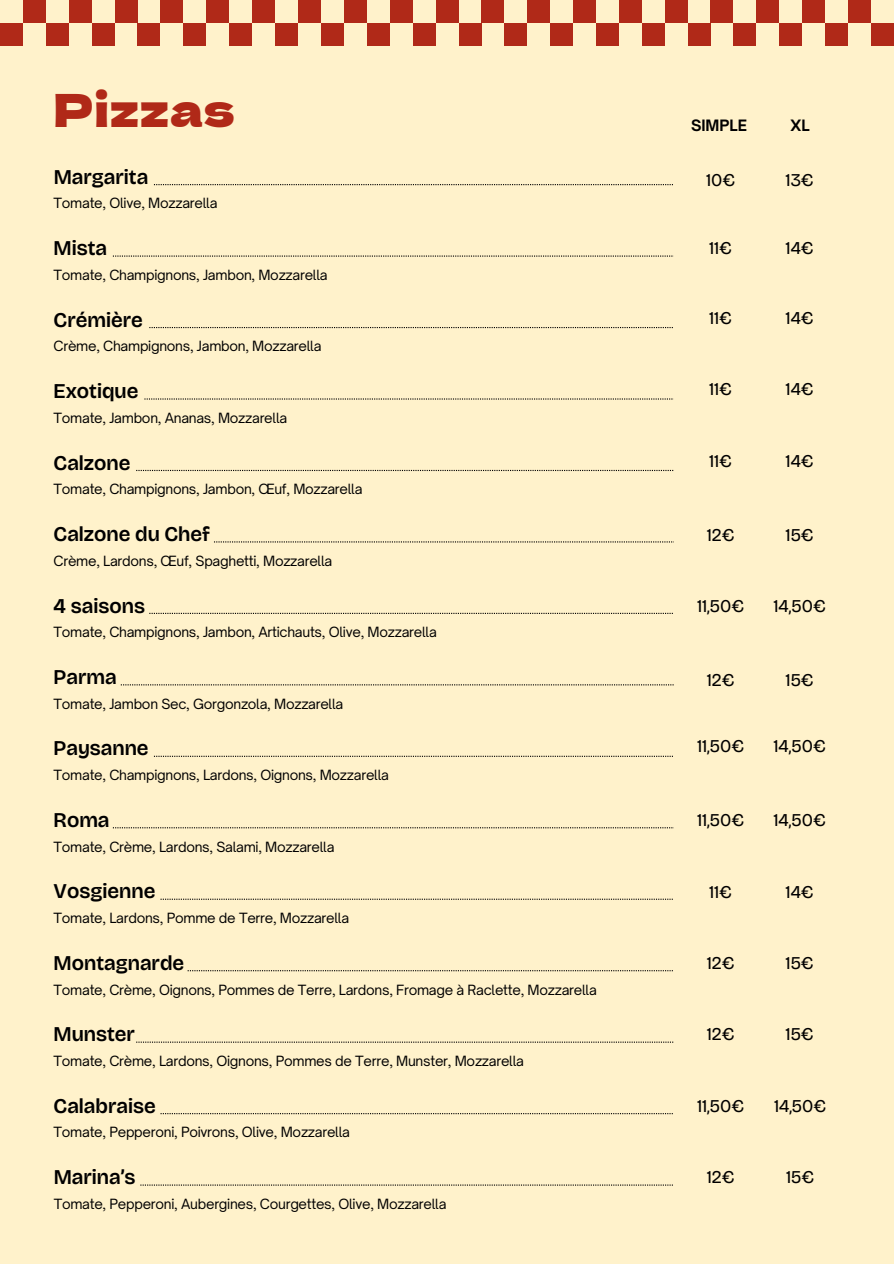
<style>
.page{position:relative;width:894px;height:1264px;background:#fff}
.page>*{position:absolute;margin:0;border:0;box-sizing:border-box;transform-origin:0 0}
.t1{font:45px "Dela Gothic One";color:#b02918}
.t2{font:600 21px "Bricolage Grotesque 28 pt";color:#000}
.t3{font:18px "Bricolage Grotesque 28 pt";color:#000}
.t4{font:700 15px "Open Sauce One";color:#000}
.t5{font:13.5px "Open Sauce One";letter-spacing:-.02em;color:#000}
</style>
<div class="page">
<div style="left:0;top:0;width:893px;height:1263px;background:#fff2cb"></div>
<div style="left:0;top:23px;width:23px;height:23px;background:#b02918"></div>
<div style="left:23px;top:0;width:23px;height:23px;background:#b02918"></div>
<div style="left:46px;top:23px;width:23px;height:23px;background:#b02918"></div>
<div style="left:69px;top:0;width:23px;height:23px;background:#b02918"></div>
<div style="left:92px;top:23px;width:22px;height:23px;background:#b02918"></div>
<div style="left:114px;top:0;width:23px;height:23px;background:#b02918"></div>
<div style="left:137px;top:23px;width:23px;height:23px;background:#b02918"></div>
<div style="left:160px;top:0;width:23px;height:23px;background:#b02918"></div>
<div style="left:183px;top:23px;width:23px;height:23px;background:#b02918"></div>
<div style="left:206px;top:0;width:23px;height:23px;background:#b02918"></div>
<div style="left:229px;top:23px;width:23px;height:23px;background:#b02918"></div>
<div style="left:252px;top:0;width:23px;height:23px;background:#b02918"></div>
<div style="left:275px;top:23px;width:23px;height:23px;background:#b02918"></div>
<div style="left:298px;top:0;width:23px;height:23px;background:#b02918"></div>
<div style="left:321px;top:23px;width:23px;height:23px;background:#b02918"></div>
<div style="left:344px;top:0;width:23px;height:23px;background:#b02918"></div>
<div style="left:367px;top:23px;width:22px;height:23px;background:#b02918"></div>
<div style="left:389px;top:0;width:23px;height:23px;background:#b02918"></div>
<div style="left:412px;top:23px;width:23px;height:23px;background:#b02918"></div>
<div style="left:435px;top:0;width:23px;height:23px;background:#b02918"></div>
<div style="left:458px;top:23px;width:23px;height:23px;background:#b02918"></div>
<div style="left:481px;top:0;width:23px;height:23px;background:#b02918"></div>
<div style="left:504px;top:23px;width:23px;height:23px;background:#b02918"></div>
<div style="left:527px;top:0;width:23px;height:23px;background:#b02918"></div>
<div style="left:550px;top:23px;width:23px;height:23px;background:#b02918"></div>
<div style="left:573px;top:0;width:23px;height:23px;background:#b02918"></div>
<div style="left:710px;top:0;width:23px;height:23px;background:#b02918"></div>
<div style="left:596px;top:23px;width:23px;height:23px;background:#b02918"></div>
<div style="left:733px;top:23px;width:23px;height:23px;background:#b02918"></div>
<div style="left:619px;top:0;width:23px;height:23px;background:#b02918"></div>
<div style="left:756px;top:0;width:23px;height:23px;background:#b02918"></div>
<div style="left:847px;top:0;width:23px;height:23px;background:#b02918"></div>
<div style="left:642px;top:23px;width:22px;height:23px;background:#b02918"></div>
<div style="left:779px;top:23px;width:23px;height:23px;background:#b02918"></div>
<div style="left:870px;top:23px;width:23px;height:23px;background:#b02918"></div>
<div style="left:664px;top:0;width:23px;height:23px;background:#b02918"></div>
<div style="left:802px;top:0;width:23px;height:23px;background:#b02918"></div>
<div style="left:687px;top:23px;width:23px;height:23px;background:#b02918"></div>
<div style="left:825px;top:23px;width:22px;height:23px;background:#b02918"></div>
<svg style="left:154px;top:184px;width:518px;height:1px"></svg>
<svg style="left:113px;top:255px;width:560px;height:2px"></svg>
<svg style="left:149px;top:327px;width:523px;height:1px"></svg>
<svg style="left:144px;top:398px;width:529px;height:1px"></svg>
<svg style="left:136px;top:470px;width:537px;height:1px"></svg>
<svg style="left:214px;top:541px;width:459px;height:1px"></svg>
<svg style="left:149px;top:613px;width:523px;height:1px"></svg>
<svg style="left:121px;top:684px;width:552px;height:1px"></svg>
<svg style="left:154px;top:755px;width:518px;height:2px"></svg>
<svg style="left:113px;top:827px;width:560px;height:1px"></svg>
<svg style="left:160px;top:898px;width:512px;height:1px"></svg>
<svg style="left:187px;top:970px;width:485px;height:1px"></svg>
<svg style="left:136px;top:1041px;width:537px;height:1px"></svg>
<svg style="left:160px;top:1113px;width:512px;height:1px"></svg>
<svg style="left:140px;top:1184px;width:532px;height:1px"></svg>
<h1 class="t1" style="left:54px;top:75px;width:183px">Pizzas</h1>
<h2 class="t2" style="left:54px;top:161px;width:96px">Margarita</h2>
<p class="t5" style="left:54px;top:194px;width:165px">Tomate, Olive, Mozzarella</p>
<h2 class="t2" style="left:54px;top:232px;width:55px">Mista</h2>
<p class="t5" style="left:54px;top:266px;width:275px">Tomate, Champignons, Jambon, Mozzarella</p>
<h2 class="t2" style="left:54px;top:304px;width:91px">Crémière</h2>
<p class="t5" style="left:54px;top:337px;width:269px">Crème, Champignons, Jambon, Mozzarella</p>
<h2 class="t2" style="left:54px;top:375px;width:86px">Exotique</h2>
<p class="t5" style="left:54px;top:409px;width:235px">Tomate, Jambon, Ananas, Mozzarella</p>
<h2 class="t2" style="left:54px;top:446px;width:78px">Calzone</h2>
<p class="t5" style="left:54px;top:480px;width:310px">Tomate, Champignons, Jambon, Œuf, Mozzarella</p>
<h2 class="t2" style="left:54px;top:518px;width:158px">Calzone du Chef</h2>
<p class="t5" style="left:54px;top:552px;width:280px">Crème, Lardons, Œuf, Spaghetti, Mozzarella</p>
<h2 class="t2" style="left:54px;top:589px;width:93px">4 saisons</h2>
<p class="t5" style="left:54px;top:623px;width:384px">Tomate, Champignons, Jambon, Artichauts, Olive, Mozzarella</p>
<h2 class="t2" style="left:54px;top:661px;width:64px">Parma</h2>
<p class="t5" style="left:54px;top:694px;width:291px">Tomate, Jambon Sec, Gorgonzola, Mozzarella</p>
<h2 class="t2" style="left:54px;top:732px;width:96px">Paysanne</h2>
<p class="t5" style="left:54px;top:766px;width:337px">Tomate, Champignons, Lardons, Oignons, Mozzarella</p>
<h2 class="t2" style="left:54px;top:804px;width:57px">Roma</h2>
<p class="t5" style="left:54px;top:837px;width:282px">Tomate, Crème, Lardons, Salami, Mozzarella</p>
<h2 class="t2" style="left:54px;top:875px;width:103px">Vosgienne</h2>
<p class="t5" style="left:54px;top:909px;width:297px">Tomate, Lardons, Pomme de Terre, Mozzarella</p>
<h2 class="t2" style="left:54px;top:946px;width:132px">Montagnarde</h2>
<p class="t5" style="left:54px;top:980px;width:544px">Tomate, Crème, Oignons, Pommes de Terre, Lardons, Fromage à Raclette, Mozzarella</p>
<h2 class="t2" style="left:54px;top:1018px;width:83px">Munster</h2>
<p class="t5" style="left:54px;top:1052px;width:472px">Tomate, Crème, Lardons, Oignons, Pommes de Terre, Munster, Mozzarella</p>
<h2 class="t2" style="left:54px;top:1089px;width:104px">Calabraise</h2>
<p class="t5" style="left:54px;top:1123px;width:298px">Tomate, Pepperoni, Poivrons, Olive, Mozzarella</p>
<h2 class="t2" style="left:54px;top:1161px;width:83px">Marina’s</h2>
<p class="t5" style="left:54px;top:1194px;width:394px">Tomate, Pepperoni, Aubergines, Courgettes, Olive, Mozzarella</p>
<p class="t4" style="left:690px;top:115px;width:58px">SIMPLE</p>
<p class="t4" style="left:790px;top:115px;width:21px">XL</p>
<h3 class="t3" style="left:706px;top:167px;width:30px">10€</h3>
<h3 class="t3" style="left:785px;top:167px;width:30px">13€</h3>
<h3 class="t3" style="left:709px;top:234px;width:24px">11€</h3>
<h3 class="t3" style="left:785px;top:234px;width:29px">14€</h3>
<h3 class="t3" style="left:709px;top:304px;width:24px">11€</h3>
<h3 class="t3" style="left:785px;top:304px;width:29px">14€</h3>
<h3 class="t3" style="left:709px;top:375px;width:24px">11€</h3>
<h3 class="t3" style="left:785px;top:375px;width:29px">14€</h3>
<h3 class="t3" style="left:709px;top:447px;width:24px">11€</h3>
<h3 class="t3" style="left:785px;top:447px;width:29px">14€</h3>
<h3 class="t3" style="left:706px;top:521px;width:29px">12€</h3>
<h3 class="t3" style="left:785px;top:521px;width:29px">15€</h3>
<h3 class="t3" style="left:697px;top:593px;width:48px">11,50€</h3>
<h3 class="t3" style="left:773px;top:593px;width:54px">14,50€</h3>
<h3 class="t3" style="left:706px;top:667px;width:29px">12€</h3>
<h3 class="t3" style="left:785px;top:667px;width:29px">15€</h3>
<h3 class="t3" style="left:697px;top:733px;width:48px">11,50€</h3>
<h3 class="t3" style="left:773px;top:733px;width:54px">14,50€</h3>
<h3 class="t3" style="left:697px;top:807px;width:48px">11,50€</h3>
<h3 class="t3" style="left:773px;top:807px;width:54px">14,50€</h3>
<h3 class="t3" style="left:709px;top:878px;width:24px">11€</h3>
<h3 class="t3" style="left:785px;top:878px;width:29px">14€</h3>
<h3 class="t3" style="left:706px;top:949px;width:29px">12€</h3>
<h3 class="t3" style="left:785px;top:949px;width:29px">15€</h3>
<h3 class="t3" style="left:706px;top:1020px;width:29px">12€</h3>
<h3 class="t3" style="left:785px;top:1020px;width:29px">15€</h3>
<h3 class="t3" style="left:697px;top:1092px;width:48px">11,50€</h3>
<h3 class="t3" style="left:773px;top:1092px;width:54px">14,50€</h3>
<h3 class="t3" style="left:706px;top:1163px;width:29px">12€</h3>
<h3 class="t3" style="left:785px;top:1163px;width:29px">15€</h3>
</div>
